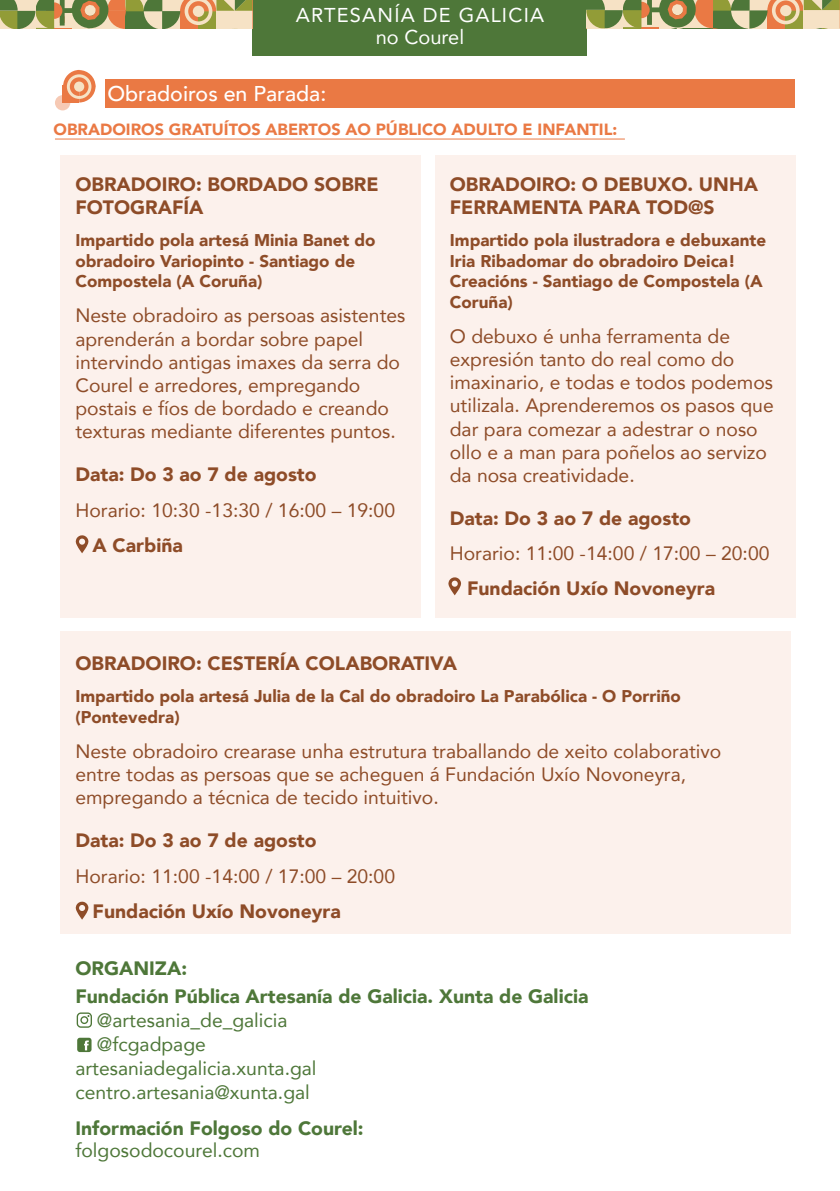
<style>
.page{position:relative;width:840px;height:1191px;background:#fff}
.page>*{position:absolute;margin:0;border:0;box-sizing:border-box;transform-origin:0 0}
.t1{font:500 21.4px "Avenir";color:#fff}
.t2{font:20px/22px "Avenir";letter-spacing:.06em;color:#fff;text-align:center}
.t3{font:19.4px/23.2px "Avenir";color:#8e4c28}
.t4{font:900 19.4px/23.2px "Avenir";color:#8e4c28}
.t5{font:19.4px "Avenir";color:#4e7739}
.t6{font:900 19.4px/28px "Avenir";color:#4e7739}
.t7{font:900 17px/20.4px "Avenir";color:#8e4c28}
.t8{font:900 16.2px "Avenir";color:#ea7944}
</style>
<div class="page">
<hr style="left:55px;top:139px;width:569px;height:1px;background:#ea7944">
<div style="left:105px;top:79px;width:689px;height:29px;background:#ea7944"></div>
<div style="left:63px;top:86px;width:16px;height:17px;background:#ea7944"></div>
<svg style="left:63px;top:70px;width:32px;height:32px"></svg>
<div style="left:67px;top:74px;width:24px;height:25px;border:3px solid #f6e2c5;border-radius:50%"></div>
<div style="left:74px;top:82px;width:10px;height:10px;background:#f6e2c5;border-radius:50%"></div>
<svg style="left:55px;top:95px;width:15px;height:15px"></svg>
<div style="left:252px;top:0;width:334px;height:56px;background:#4e7739"></div>
<div style="left:35px;top:0;width:91px;height:28px;background:#f6e2c5"></div>
<div style="left:62px;top:8px;width:11px;height:5px;background:#4e7739"></div>
<div style="left:60px;top:0;width:5px;height:26px;background:#4e7739"></div>
<svg style="left:46px;top:2px;width:16px;height:17px"></svg>
<svg style="left:0;top:0;width:54px;height:29px;background:#919f5c"></svg>
<svg style="left:72px;top:0;width:180px;height:29px;background:#b6a470"></svg>
<svg style="left:586px;top:0;width:254px;height:33px;background:#b9af7e"></svg>
<div style="left:61px;top:155px;width:359px;height:463px;background:#fcf1ec"></div>
<svg style="left:76px;top:535px;width:12px;height:18px"></svg>
<div style="left:435px;top:155px;width:359px;height:463px;background:#fcf1ec"></div>
<svg style="left:448px;top:577px;width:13px;height:18px"></svg>
<div style="left:61px;top:632px;width:729px;height:302px;background:#fcf1ec"></div>
<svg style="left:76px;top:901px;width:12px;height:18px"></svg>
<svg style="left:77px;top:1012px;width:15px;height:15px"></svg>
<svg style="left:77px;top:1037px;width:14px;height:15px"></svg>
<p class="t2" style="left:295px;top:3px;width:250px">ARTESANÍA DE GALICIA no Courel</p>
<p class="t1" style="left:107px;top:75px;width:220px">Obradoiros en Parada:</p>
<p class="t8" style="left:54px;top:115px;width:564px">OBRADOIROS GRATUÍTOS ABERTOS AO PÚBLICO ADULTO E INFANTIL:</p>
<p class="t4" style="left:75px;top:172px;width:304px">OBRADOIRO: BORDADO SOBRE<br>FOTOGRAFÍA</p>
<p class="t7" style="left:75px;top:230px;width:301px">Impartido pola artesá Minia Banet do obradoiro Variopinto - Santiago de<br>Compostela (A Coruña)</p>
<p class="t3" style="left:75px;top:303px;width:331px">Neste obradoiro as persoas asistentes aprenderán a bordar sobre papel intervindo antigas imaxes da serra do Courel e arredores, empregando postais e fíos de bordado e creando texturas mediante diferentes puntos.</p>
<p class="t4" style="left:75px;top:462px;width:242px">Data: Do 3 ao 7 de agosto</p>
<p class="t3" style="left:75px;top:498px;width:321px">Horario: 10:30 -13:30 / 16:00 – 19:00</p>
<p class="t4" style="left:92px;top:533px;width:92px">A Carbiña</p>
<p class="t4" style="left:449px;top:172px;width:309px">OBRADOIRO: O DEBUXO. UNHA<br>FERRAMENTA PARA TOD@S</p>
<p class="t7" style="left:449px;top:230px;width:318px">Impartido pola ilustradora e debuxante<br>Iria Ribadomar do obradoiro Deica!<br>Creacións - Santiago de Compostela (A<br>Coruña)</p>
<p class="t3" style="left:449px;top:324px;width:325px">O debuxo é unha ferramenta de expresión tanto do real como do imaxinario, e todas e todos podemos utilizala. Aprenderemos os pasos que dar para comezar a adestrar o noso ollo e a man para poñelos ao servizo da nosa creatividade.</p>
<p class="t4" style="left:449px;top:506px;width:242px">Data: Do 3 ao 7 de agosto</p>
<p class="t3" style="left:449px;top:541px;width:321px">Horario: 11:00 -14:00 / 17:00 – 20:00</p>
<p class="t4" style="left:466px;top:576px;width:249px">Fundación Uxío Novoneyra</p>
<p class="t4" style="left:75px;top:651px;width:383px">OBRADOIRO: CESTERÍA COLABORATIVA</p>
<p class="t7" style="left:75px;top:685px;width:606px">Impartido pola artesá Julia de la Cal do obradoiro La Parabólica - O Porriño (Pontevedra)</p>
<p class="t3" style="left:75px;top:739px;width:647px">Neste obradoiro crearase unha estrutura traballando de xeito colaborativo entre todas as persoas que se acheguen á Fundación Uxío Novoneyra, empregando a técnica de tecido intuitivo.</p>
<p class="t4" style="left:75px;top:828px;width:242px">Data: Do 3 ao 7 de agosto</p>
<p class="t3" style="left:75px;top:863px;width:321px">Horario: 11:00 -14:00 / 17:00 – 20:00</p>
<p class="t4" style="left:92px;top:899px;width:249px">Fundación Uxío Novoneyra</p>
<p class="t6" style="left:75px;top:954px;width:514px">ORGANIZA:<br>Fundación Pública Artesanía de Galicia. Xunta de Galicia</p>
<p class="t5" style="left:97px;top:1004px;width:192px">@artesania_de_galicia</p>
<p class="t5" style="left:97px;top:1028px;width:110px">@fcgadpage</p>
<p class="t5" style="left:75px;top:1052px;width:242px">artesaniadegalicia.xunta.gal</p>
<p class="t5" style="left:75px;top:1076px;width:236px">centro.artesania@xunta.gal</p>
<p class="t6" style="left:75px;top:1114px;width:289px">Información Folgoso do Courel:</p>
<p class="t5" style="left:75px;top:1134px;width:186px">folgosodocourel.com</p>
</div>
